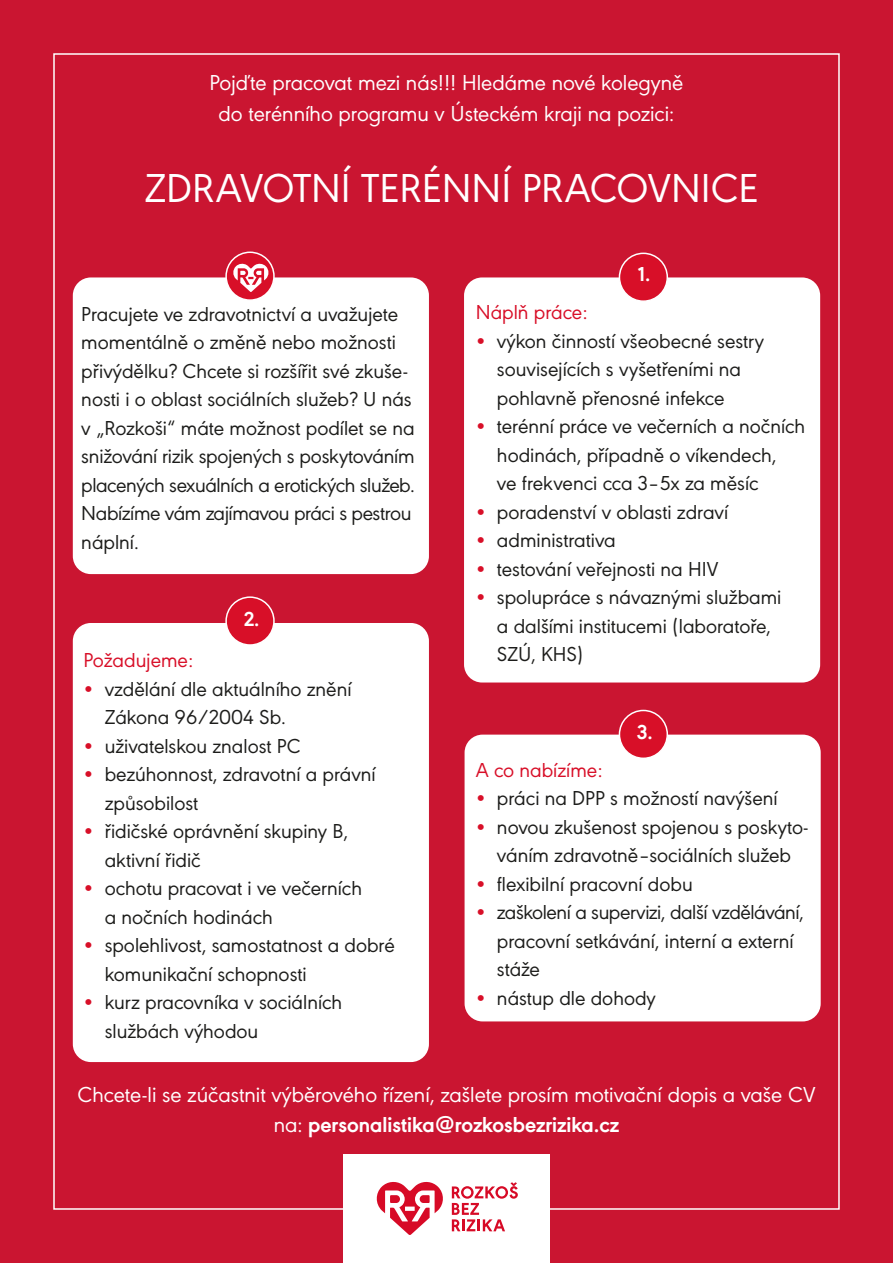
<style>
.page{position:relative;width:893px;height:1263px;background:#ca1531}
.page>*{position:absolute;margin:0;border:0;box-sizing:border-box;transform-origin:0 0}
.t1{font:42px "URW Geometric";color:#fff}
.t2{font:22.5px/30px "URW Geometric";color:#fff;text-align:center}
.t3{font:21px/28.5px "URW Geometric";color:#1d1d1b}
.t4{font:21px/28.5px "URW Geometric";letter-spacing:-.02em;color:#1d1d1b}
.t5{font:21px "URW Geometric";color:#d80f28}
.t6{font:700 21px "URW Geometric";color:#fff}
.s1{color:#d80f28}
.s2{font-weight:700}
</style>
<div class="page">
<div style="left:343px;top:1154px;width:207px;height:109px;background:#fff"></div>
<svg style="left:376px;top:1181px;width:67px;height:54px"></svg>
<svg style="left:452px;top:1182px;width:66px;height:49px"></svg>
<div style="left:73px;top:277px;width:356px;height:297px;background:#fff;border-radius:18px"></div>
<div style="left:73px;top:623px;width:356px;height:439px;background:#fff;border-radius:18px"></div>
<div style="left:464px;top:277px;width:356px;height:405px;background:#fff;border-radius:18px"></div>
<div style="left:465px;top:735px;width:356px;height:286px;background:#fff;border-radius:18px"></div>
<svg style="left:226px;top:252px;width:48px;height:48px"></svg>
<div style="left:225px;top:251px;width:50px;height:50px;border:2px solid #fff;border-radius:50%"></div>
<div style="left:226px;top:597px;width:48px;height:48px;background:#d80f28;border-radius:50%"></div>
<div style="left:225px;top:596px;width:50px;height:50px;border:2px solid #fff;border-radius:50%"></div>
<div style="left:619px;top:253px;width:48px;height:48px;background:#d80f28;border-radius:50%"></div>
<div style="left:619px;top:253px;width:49px;height:49px;border:2px solid #fff;border-radius:50%"></div>
<div style="left:619px;top:710px;width:48px;height:48px;background:#d80f28;border-radius:50%"></div>
<div style="left:619px;top:710px;width:49px;height:49px;border:2px solid #fff;border-radius:50%"></div>
<svg style="left:232px;top:263px;width:37px;height:29px"></svg>
<p class="t2" style="left:209px;top:66px;width:475px">Pojďte pracovat mezi nás!!! Hledáme nové kolegyně</p>
<p class="t2" style="left:219px;top:96px;width:457px">do terénního programu v Ústeckém kraji na pozici:</p>
<p class="t1" style="left:145px;top:157px;width:615px">ZDRAVOTNÍ TERÉNNÍ PRACOVNICE</p>
<p class="t6" style="left:638px;top:259px;width:14px">1.</p>
<p class="t3" style="left:81px;top:298px;width:335px">Pracujete ve zdravotnictví a uvažujete momentálně o změně nebo možnosti přivýdělku? Chcete si rozšířit své zkuše&shy;nosti i o oblast sociálních služeb? U nás v „Rozkoši“ máte možnost podílet se na snižování rizik spojených s poskytováním placených sexuálních a erotických služeb.<br>Nabízíme vám zajímavou práci s pestrou náplní.</p>
<p class="t5" style="left:476px;top:297px;width:113px">Náplň práce:</p>
<p class="t3" style="left:497px;top:325px;width:269px;text-indent:-21px"><span class="s1">•</span> výkon činností všeobecné sestry souvisejících s vyšetřeními na pohlavně přenosné infekce</p>
<p class="t3" style="left:497px;top:411px;width:310px;text-indent:-21px"><span class="s1">•</span> terénní práce ve večerních a nočních hodinách, případně o víkendech,<br>ve frekvenci cca 3–5x za měsíc</p>
<p class="t3" style="left:476px;top:496px;width:254px"><span class="s1">•</span> poradenství v oblasti zdraví</p>
<p class="t3" style="left:476px;top:525px;width:142px"><span class="s1">•</span> administrativa</p>
<p class="t3" style="left:476px;top:553px;width:244px"><span class="s1">•</span> testování veřejnosti na HIV</p>
<p class="t3" style="left:497px;top:582px;width:286px;text-indent:-21px"><span class="s1">•</span> spolupráce s návaznými službami a dalšími institucemi (laboratoře,<br>SZÚ, KHS)</p>
<p class="t6" style="left:244px;top:603px;width:17px">2.</p>
<p class="t5" style="left:83px;top:645px;width:111px">Požadujeme:</p>
<p class="t3" style="left:105px;top:673px;width:248px;text-indent:-21px"><span class="s1">•</span> vzdělání dle aktuálního znění<br>Zákona 96/2004 Sb.</p>
<p class="t3" style="left:83px;top:730px;width:219px"><span class="s1">•</span> uživatelskou znalost PC</p>
<p class="t3" style="left:105px;top:758px;width:273px;text-indent:-21px"><span class="s1">•</span> bezúhonnost, zdravotní a právní způsobilost</p>
<p class="t3" style="left:105px;top:815px;width:245px;text-indent:-21px"><span class="s1">•</span> řidičské oprávnění skupiny B, aktivní řidič</p>
<p class="t3" style="left:105px;top:872px;width:259px;text-indent:-21px"><span class="s1">•</span> ochotu pracovat i ve večerních a nočních hodinách</p>
<p class="t3" style="left:105px;top:929px;width:292px;text-indent:-21px"><span class="s1">•</span> spolehlivost, samostatnost a dobré komunikační schopnosti</p>
<p class="t3" style="left:105px;top:986px;width:239px;text-indent:-21px"><span class="s1">•</span> kurz pracovníka v sociálních službách výhodou</p>
<p class="t6" style="left:637px;top:716px;width:17px">3.</p>
<p class="t5" style="left:476px;top:754px;width:128px">A co nabízíme:</p>
<p class="t3" style="left:476px;top:782px;width:303px"><span class="s1">•</span> práci na DPP s možností navýšení</p>
<p class="t3" style="left:476px;top:811px;width:334px;text-align:center"><span class="s1">•</span> novou zkušenost spojenou s poskyto&shy;váním zdravotně–sociálních služeb</p>
<p class="t3" style="left:476px;top:868px;width:218px"><span class="s1">•</span> flexibilní pracovní dobu</p>
<p class="t4" style="left:497px;top:896px;width:309px;text-indent:-21px"><span class="s1">•</span> zaškolení a supervizi, další vzdělávání, pracovní setkávání, interní a externí stáže</p>
<p class="t3" style="left:476px;top:982px;width:182px"><span class="s1">•</span> nástup dle dohody</p>
<p class="t2" style="left:78px;top:1078px;width:739px">Chcete-li se zúčastnit výběrového řízení, zašlete prosím motivační dopis a vaše CV na: <span class="s2">personalistika@rozkosbezrizika.cz</span></p>
</div>
